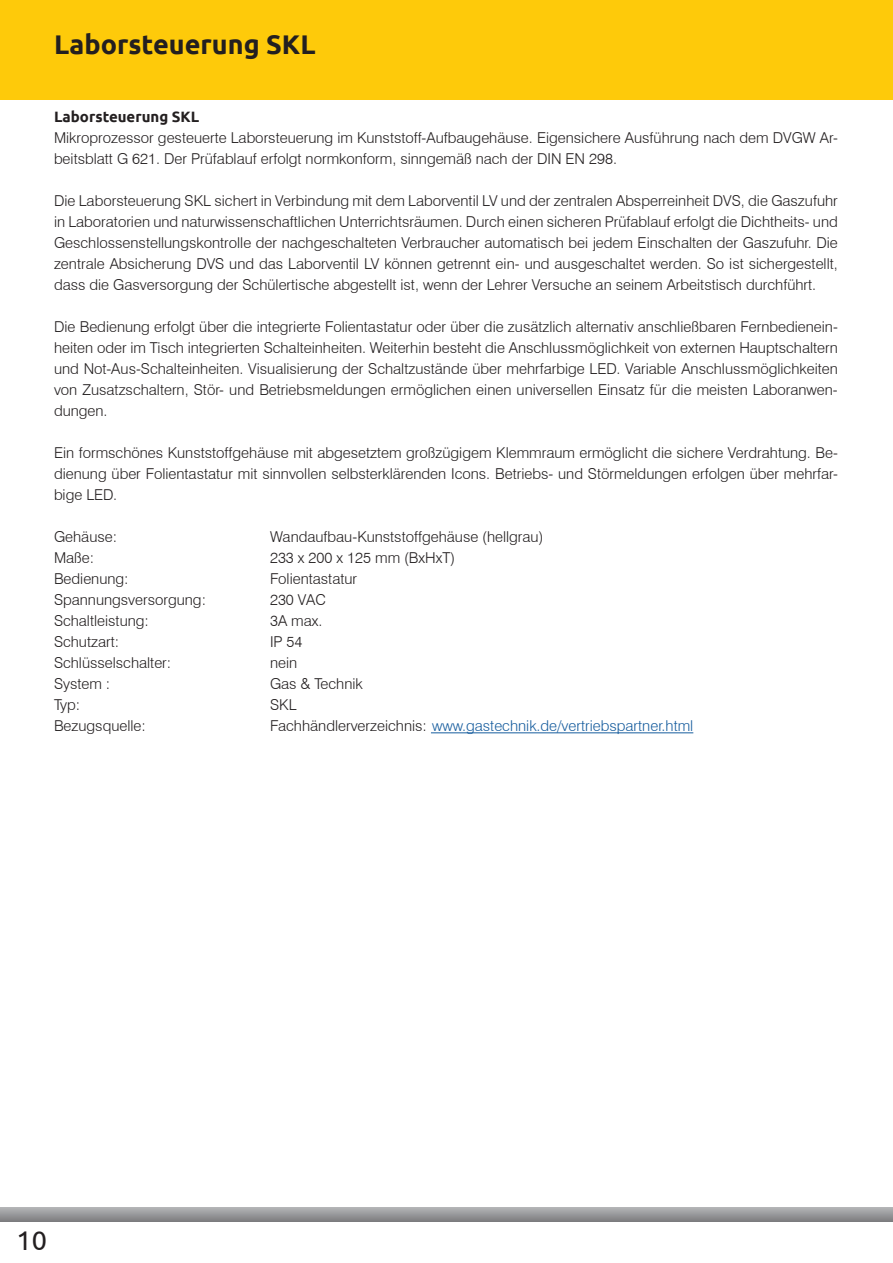
<style>
.page{position:relative;width:893px;height:1263px;background:#fff}
.page>*{position:absolute;margin:0;border:0;box-sizing:border-box;transform-origin:0 0}
.t1{font:700 27px "Ubuntu";color:#231f20}
.t2{font:27px "Ubuntu";color:#231f20}
.t3{font:300 15px/21px "Swiss 721 BT";color:#231f20;text-align:justify}
.t4{font:300 15px "Swiss 721 BT";color:#175d9e}
.t5{font:700 15px "Ubuntu";color:#231f20}
.s1{color:#231f20}
</style>
<div class="page">
<div style="left:0;top:0;width:893px;height:100px;background:#feca0a"></div>
<svg style="left:0;top:1208px;width:893px;height:14px"></svg>
<hr style="left:431px;top:732px;width:262px;height:1px;background:#175d9e">
<h1 class="t1" style="left:54px;top:28px;width:263px">Laborsteuerung SKL</h1>
<p class="t5" style="left:54px;top:108px;width:147px">Laborsteuerung SKL</p>
<p class="t3" style="left:54px;top:127px;width:785px">Mikroprozessor gesteuerte Laborsteuerung im Kunststoff-Aufbaugehäuse. Eigensichere Ausführung nach dem DVGW Ar&shy;beitsblatt G 621. Der Prüfablauf erfolgt normkonform, sinngemäß nach der DIN EN 298.</p>
<p class="t3" style="left:54px;top:190px;width:785px">Die Laborsteuerung SKL sichert in Verbindung mit dem Laborventil LV und der zentralen Absperreinheit DVS, die Gaszufuhr in Laboratorien und naturwissenschaftlichen Unterrichtsräumen. Durch einen sicheren Prüfablauf erfolgt die Dichtheits- und Geschlossenstellungskontrolle der nachgeschalteten Verbraucher automatisch bei jedem Einschalten der Gaszufuhr. Die zentrale Absicherung DVS und das Laborventil LV können getrennt ein- und ausgeschaltet werden. So ist sichergestellt, dass die Gasversorgung der Schülertische abgestellt ist, wenn der Lehrer Versuche an seinem Arbeitstisch durchführt.</p>
<p class="t3" style="left:54px;top:316px;width:785px">Die Bedienung erfolgt über die integrierte Folientastatur oder über die zusätzlich alternativ anschließbaren Fernbedienein&shy;heiten oder im Tisch integrierten Schalteinheiten. Weiterhin besteht die Anschlussmöglichkeit von externen Hauptschaltern und Not-Aus-Schalteinheiten. Visualisierung der Schaltzustände über mehrfarbige LED. Variable Anschlussmöglichkeiten von Zusatzschaltern, Stör- und Betriebsmeldungen ermöglichen einen universellen Einsatz für die meisten Laboranwen&shy;dungen.</p>
<p class="t3" style="left:54px;top:442px;width:785px">Ein formschönes Kunststoffgehäuse mit abgesetztem großzügigem Klemmraum ermöglicht die sichere Verdrahtung. Be&shy;dienung über Folientastatur mit sinnvollen selbsterklärenden Icons. Betriebs- und Störmeldungen erfolgen über mehrfar&shy;bige LED.</p>
<p class="t3" style="left:54px;top:526px;width:65px">Gehäuse:</p>
<p class="t3" style="left:270px;top:526px;width:275px">Wandaufbau-Kunststoffgehäuse (hellgrau)</p>
<p class="t3" style="left:54px;top:547px;width:42px">Maße:</p>
<p class="t3" style="left:270px;top:547px;width:187px">233 x 200 x 125 mm (BxHxT)</p>
<p class="t3" style="left:54px;top:568px;width:76px">Bedienung:</p>
<p class="t3" style="left:270px;top:568px;width:89px">Folientastatur</p>
<p class="t3" style="left:54px;top:589px;width:153px">Spannungsversorgung:</p>
<p class="t3" style="left:270px;top:589px;width:57px">230 VAC</p>
<p class="t3" style="left:54px;top:610px;width:96px">Schaltleistung:</p>
<p class="t3" style="left:270px;top:610px;width:54px">3A max.</p>
<p class="t3" style="left:54px;top:631px;width:67px">Schutzart:</p>
<p class="t3" style="left:270px;top:631px;width:34px">IP 54</p>
<p class="t3" style="left:54px;top:652px;width:119px">Schlüsselschalter:</p>
<p class="t3" style="left:270px;top:652px;width:29px">nein</p>
<p class="t3" style="left:54px;top:673px;width:58px">System :</p>
<p class="t3" style="left:270px;top:673px;width:94px">Gas &amp; Technik</p>
<p class="t3" style="left:54px;top:694px;width:28px">Typ:</p>
<p class="t3" style="left:270px;top:694px;width:28px">SKL</p>
<p class="t3" style="left:54px;top:715px;width:93px">Bezugsquelle:</p>
<p class="t4" style="left:270px;top:717px;width:425px"><span class="s1">Fachhändlerverzeichnis:</span> www.gastechnik.de/vertriebspartner.html</p>
<h1 class="t2" style="left:16px;top:1224px;width:32px">10</h1>
</div>
